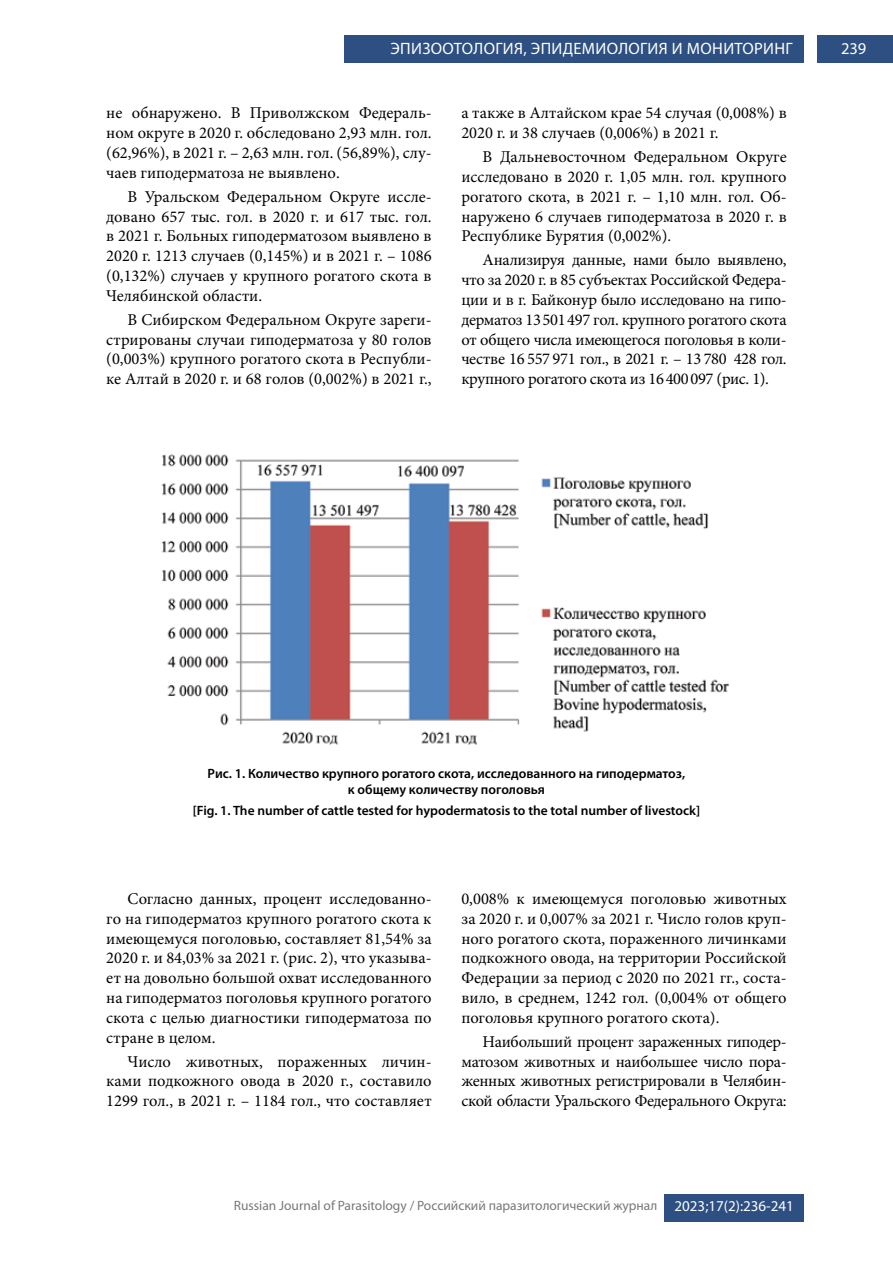
<style>
.page{position:relative;width:893px;height:1263px;background:#fff}
.page>*{position:absolute;margin:0;border:0;box-sizing:border-box;transform-origin:0 0}
.t1{font:16.5px/19.8px "Minion Pro";color:#000;text-align:justify}
.t2{font:16.5px "Myriad Pro";letter-spacing:.02em;color:#fffffb}
.t3{font:16.5px "Myriad Pro";color:#fff}
.t4{font:15px "Myriad Pro";color:#fff}
.t5{font:600 13.5px/16.2px "Myriad Pro";color:#000;text-align:center}
.t6{font:13.5px "Myriad Pro";color:#77787b}
</style>
<div class="page">
<div style="left:817px;top:36px;width:76px;height:27px;background:#2d4f82"></div>
<div style="left:344px;top:36px;width:459px;height:27px;background:#2d4f82"></div>
<div style="left:664px;top:1194px;width:139px;height:27px;background:#2d4f82"></div>
<img style="left:161px;top:454px;width:568px;height:291px">
<p class="t2" style="left:391px;top:39px;width:404px">ЭПИЗООТОЛОГИЯ, ЭПИДЕМИОЛОГИЯ И МОНИТОРИНГ</p>
<p class="t1" style="left:106px;top:103px;width:327px">не обнаружено. В Приволжском Федераль&shy;ном округе в 2020 г. обследовано 2,93 млн. гол. (62,96%), в 2021 г. – 2,63 млн. гол. (56,89%), слу&shy;чаев гиподерматоза не выявлено.</p>
<p class="t1" style="left:106px;top:187px;width:327px;text-indent:21px">В Уральском Федеральном Округе иссле&shy;довано 657 тыс. гол. в 2020 г. и 617 тыс. гол. в 2021 г. Больных гиподерматозом выявлено в 2020 г. 1213 случаев (0,145%) и в 2021 г. – 1086 (0,132%) случаев у крупного рогатого скота в Челябинской области.</p>
<p class="t1" style="left:106px;top:310px;width:327px;text-indent:21px">В Сибирском Федеральном Округе зареги&shy;стрированы случаи гиподерматоза у 80 голов (0,003%) крупного рогатого скота в Республи&shy;ке Алтай в 2020 г. и 68 голов (0,002%) в 2021 г.,</p>
<p class="t1" style="left:461px;top:103px;width:327px">а также в Алтайском крае 54 случая (0,008%) в<br>2020 г. и 38 случаев (0,006%) в 2021 г.</p>
<p class="t1" style="left:461px;top:147px;width:327px;text-indent:21px">В Дальневосточном Федеральном Округе исследовано в 2020 г. 1,05 млн. гол. крупного рогатого скота, в 2021 г. – 1,10 млн. гол. Об&shy;наружено 6 случаев гиподерматоза в 2020 г. в Республике Бурятия (0,002%).</p>
<p class="t1" style="left:461px;top:250px;width:327px;text-indent:21px">Анализируя данные, нами было выявлено, что за 2020 г. в 85 субъектах Российской Федера&shy;ции и в г. Байконур было исследовано на гипо&shy;дерматоз 13501497 гол. крупного рогатого скота от общего числа имеющегося поголовья в коли&shy;честве 16 557 971 гол., в 2021 г. – 13 780 428 гол. крупного рогатого скота из 16400097 (рис. 1).</p>
<p class="t3" style="left:841px;top:39px;width:27px">239</p>
<p class="t5" style="left:208px;top:765px;width:479px">Рис. 1. Количество крупного рогатого скота, исследованного на гиподерматоз, к общему количеству поголовья</p>
<p class="t5" style="left:193px;top:801px;width:509px">[Fig. 1. The number of cattle tested for hypodermatosis to the total number of livestock]</p>
<p class="t1" style="left:106px;top:889px;width:327px;text-indent:21px">Согласно данных, процент исследованно&shy;го на гиподерматоз крупного рогатого скота к имеющемуся поголовью, составляет 81,54% за 2020 г. и 84,03% за 2021 г. (рис. 2), что указыва&shy;ет на довольно большой охват исследованного на гиподерматоз поголовья крупного рогатого скота с целью диагностики гиподерматоза по стране в целом.</p>
<p class="t1" style="left:106px;top:1051px;width:327px;text-indent:21px">Число животных, пораженных личин&shy;ками подкожного овода в 2020 г., составило 1299 гол., в 2021 г. – 1184 гол., что составляет</p>
<p class="t1" style="left:461px;top:889px;width:327px">0,008% к имеющемуся поголовью животных за 2020 г. и 0,007% за 2021 г. Число голов круп&shy;ного рогатого скота, пораженного личинками подкожного овода, на территории Российской Федерации за период с 2020 по 2021 гг., соста&shy;вило, в среднем, 1242 гол. (0,004% от общего поголовья крупного рогатого скота).</p>
<p class="t1" style="left:461px;top:1032px;width:327px;text-indent:21px">Наибольший процент зараженных гиподер&shy;матозом животных и наибольшее число пора&shy;женных животных регистрировали в Челябин&shy;ской области Уральского Федерального Округа:</p>
<p class="t6" style="left:234px;top:1197px;width:425px">Russian Journal of Parasitology / Российский паразитологический журнал</p>
<p class="t4" style="left:675px;top:1197px;width:121px">2023;17(2):236-241</p>
</div>
